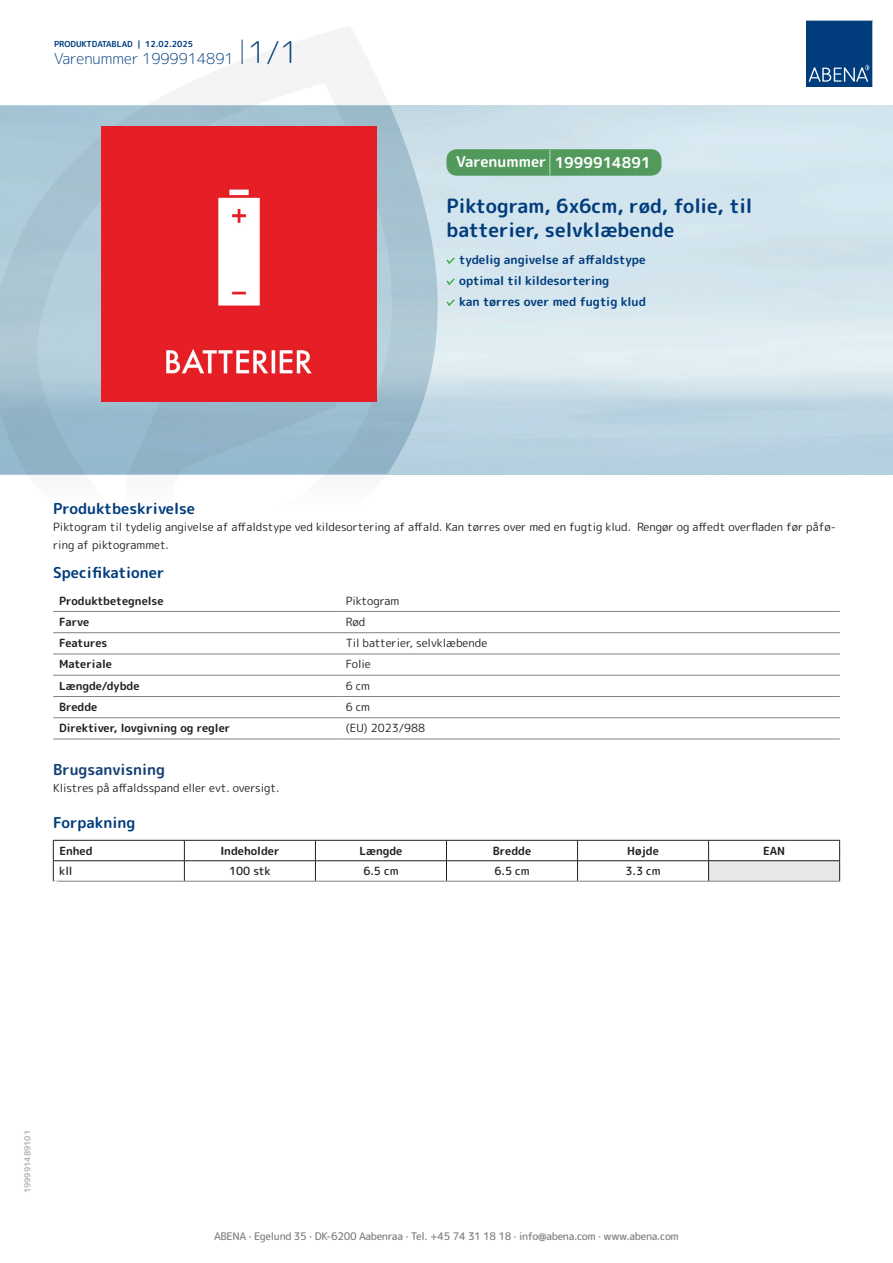
<style>
.page{position:relative;width:893px;height:1263px;background:#fff}
.page>*{position:absolute;margin:0;border:0;box-sizing:border-box;transform-origin:0 0}
.t1{font:700 19.5px/24px "Rounded Mplus 1 c";color:#013d7d}
.t2{font:700 15px "Rounded Mplus 1 c";color:#013d7d}
.t3{font:300 15px "Rounded Mplus 1 c";color:#013d7d}
.t4{font:700 15px "Rounded Mplus 1 c";color:#fff}
.t5{font:700 15px "Rounded Mplus 1 c";color:#153f74}
.t6{font:700 12px/21px "Rounded Mplus 1 c";color:#013d7d}
.t7{font:11.25px/18px "Rounded Mplus 1 c";color:#231f20}
.t8{font:700 11.25px "Rounded Mplus 1 c";color:#231f20}
.t9{font:500 11.25px "Rounded Mplus 1 c";color:#231f20}
.t10{font:500 10.5px "Rounded Mplus 1 c";letter-spacing:-.03em;color:#808285}
.t11{font:700 10.5px "Rounded Mplus 1 c";color:#fff}
.t12{font:700 8.25px "Rounded Mplus 1 c";color:#013d7d}
.t13{font:700 8.25px "Rounded Mplus 1 c";color:#b2b3b7}
.s1{font-size:30px}
.s2{font-size:25.5px}
</style>
<div class="page">
<svg style="left:0;top:26px;width:439px;height:449px"></svg>
<svg style="left:0;top:106px;width:438px;height:368px;background:#a4c1d1"></svg>
<svg style="left:242px;top:40px;width:1px;height:24px"></svg>
<svg style="left:806px;top:20px;width:67px;height:67px;background:#144b86"></svg>
<img style="left:101px;top:127px;width:276px;height:275px">
<hr style="left:53px;top:611px;width:287px;height:1px;background:#808285">
<hr style="left:340px;top:611px;width:500px;height:1px;background:#808285">
<hr style="left:53px;top:632px;width:287px;height:1px;background:#808285">
<hr style="left:340px;top:632px;width:500px;height:1px;background:#808285">
<hr style="left:53px;top:654px;width:287px;height:1px;background:#808285">
<hr style="left:340px;top:654px;width:500px;height:1px;background:#808285">
<hr style="left:53px;top:675px;width:287px;height:1px;background:#808285">
<hr style="left:340px;top:675px;width:500px;height:1px;background:#808285">
<hr style="left:53px;top:696px;width:287px;height:1px;background:#808285">
<hr style="left:340px;top:696px;width:500px;height:1px;background:#808285">
<hr style="left:53px;top:717px;width:287px;height:1px;background:#808285">
<hr style="left:340px;top:717px;width:500px;height:1px;background:#808285">
<hr style="left:53px;top:739px;width:287px;height:1px;background:#808285">
<hr style="left:340px;top:739px;width:500px;height:1px;background:#808285">
<div style="left:709px;top:861px;width:131px;height:20px;background:#e6e7e9"></div>
<hr style="left:53px;top:840px;width:131px;height:1px;background:#231f20">
<hr style="left:184px;top:840px;width:131px;height:1px;background:#231f20">
<hr style="left:315px;top:840px;width:131px;height:1px;background:#231f20">
<hr style="left:446px;top:840px;width:131px;height:1px;background:#231f20">
<hr style="left:577px;top:840px;width:132px;height:1px;background:#231f20">
<hr style="left:709px;top:840px;width:131px;height:1px;background:#231f20">
<hr style="left:53px;top:860px;width:131px;height:1px;background:#231f20">
<svg style="left:53px;top:840px;width:1px;height:41px"></svg>
<hr style="left:184px;top:860px;width:131px;height:1px;background:#231f20">
<svg style="left:184px;top:840px;width:1px;height:41px"></svg>
<hr style="left:315px;top:860px;width:131px;height:1px;background:#231f20">
<svg style="left:315px;top:840px;width:1px;height:41px"></svg>
<hr style="left:446px;top:860px;width:131px;height:1px;background:#231f20">
<svg style="left:446px;top:840px;width:1px;height:41px"></svg>
<hr style="left:577px;top:860px;width:132px;height:1px;background:#231f20">
<svg style="left:577px;top:840px;width:1px;height:41px"></svg>
<hr style="left:709px;top:860px;width:131px;height:1px;background:#231f20">
<svg style="left:708px;top:840px;width:1px;height:41px"></svg>
<svg style="left:839px;top:840px;width:1px;height:41px"></svg>
<hr style="left:53px;top:881px;width:131px;height:1px;background:#808285">
<hr style="left:184px;top:881px;width:131px;height:1px;background:#808285">
<hr style="left:315px;top:881px;width:131px;height:1px;background:#808285">
<hr style="left:446px;top:881px;width:131px;height:1px;background:#808285">
<hr style="left:577px;top:881px;width:132px;height:1px;background:#808285">
<hr style="left:709px;top:881px;width:131px;height:1px;background:#808285">
<svg style="left:446px;top:257px;width:9px;height:7px"></svg>
<svg style="left:446px;top:278px;width:9px;height:7px"></svg>
<svg style="left:446px;top:299px;width:9px;height:7px"></svg>
<div style="left:446px;top:149px;width:215px;height:27px;background:#52995c;border-radius:10px"></div>
<p class="t12" style="left:54px;top:38px;width:141px">PRODUKTDATABLAD | 12.02.2025</p>
<h2 class="t3" style="left:54px;top:48px;width:246px">Varenummer 1999914891 <span class="s1">1/1</span></h2>
<h2 class="t4" style="left:456px;top:152px;width:196px">Varenummer <span class="s2">|</span> 1999914891</h2>
<h1 class="t1" style="left:446px;top:194px;width:307px">Piktogram, 6x6cm, rød, folie, til batterier, selvklæbende</h1>
<p class="t6" style="left:459px;top:249px;width:188px">tydelig angivelse af affaldstype optimal til kildesortering<br>kan tørres over med fugtig klud</p>
<h2 class="t2" style="left:53px;top:498px;width:143px">Produktbeskrivelse</h2>
<p class="t7" style="left:53px;top:517px;width:784px">Piktogram til tydelig angivelse af affaldstype ved kildesortering af affald. Kan tørres over med en fugtig klud. Rengør og affedt overfladen før påfø&shy;ring af piktogrammet.</p>
<h2 class="t2" style="left:53px;top:562px;width:113px">Specifikationer</h2>
<p class="t8" style="left:59px;top:592px;width:106px">Produktbetegnelse</p>
<p class="t7" style="left:346px;top:591px;width:55px">Piktogram</p>
<p class="t8" style="left:59px;top:614px;width:32px">Farve</p>
<p class="t7" style="left:346px;top:613px;width:21px">Rød</p>
<p class="t8" style="left:59px;top:635px;width:50px">Features</p>
<p class="t7" style="left:346px;top:634px;width:143px">Til batterier, selvklæbende</p>
<p class="t8" style="left:59px;top:656px;width:54px">Materiale</p>
<p class="t7" style="left:346px;top:655px;width:27px">Folie</p>
<p class="t8" style="left:59px;top:678px;width:82px">Længde/dybde</p>
<p class="t7" style="left:346px;top:676px;width:26px">6 cm</p>
<p class="t8" style="left:59px;top:699px;width:40px">Bredde</p>
<p class="t7" style="left:346px;top:698px;width:26px">6 cm</p>
<p class="t8" style="left:59px;top:720px;width:173px">Direktiver, lovgivning og regler</p>
<p class="t7" style="left:346px;top:719px;width:81px">(EU) 2023/988</p>
<h2 class="t5" style="left:53px;top:759px;width:113px">Brugsanvisning</h2>
<p class="t7" style="left:53px;top:779px;width:228px">Klistres på affaldsspand eller evt. oversigt.</p>
<h2 class="t2" style="left:53px;top:812px;width:84px">Forpakning</h2>
<p class="t8" style="left:59px;top:843px;width:35px">Enhed</p>
<p class="t8" style="left:220px;top:843px;width:61px">Indeholder</p>
<p class="t8" style="left:359px;top:843px;width:44px">Længde</p>
<p class="t8" style="left:493px;top:843px;width:40px">Bredde</p>
<p class="t8" style="left:627px;top:843px;width:33px">Højde</p>
<p class="t8" style="left:763px;top:843px;width:24px">EAN</p>
<p class="t9" style="left:59px;top:863px;width:15px">kll</p>
<p class="t9" style="left:229px;top:863px;width:43px">100 stk</p>
<p class="t9" style="left:363px;top:863px;width:37px">6.5 cm</p>
<p class="t9" style="left:494px;top:863px;width:37px">6.5 cm</p>
<p class="t9" style="left:625px;top:863px;width:37px">3.3 cm</p>
<p class="t11" style="left:53px;top:876px;width:7px">*</p>
<p class="t13" style="left:22px;top:1193px;width:65px;rotate:-90deg">199991489101</p>
<p class="t10" style="left:214px;top:1229px;width:466px">ABENA · Egelund 35 · DK-6200 Aabenraa · Tel. +45 74 31 18 18 · info@abena.com · www.abena.com</p>
</div>
